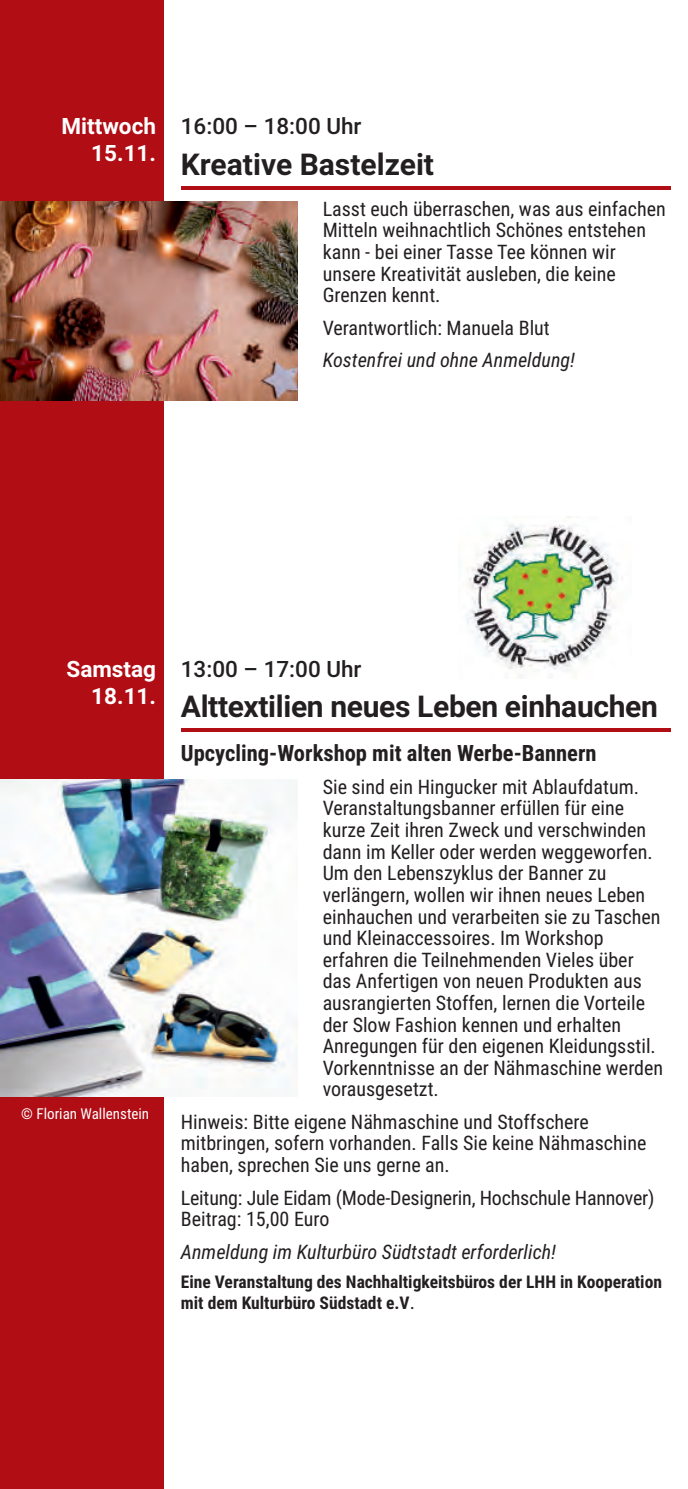
<style>
.page{position:relative;width:688px;height:1489px;background:#fff}
.page>*{position:absolute;margin:0;border:0;box-sizing:border-box;transform-origin:0 0}
.t1{font:700 30px "Roboto";letter-spacing:-.01em;color:#231f20}
.t2{font:700 22.5px "Roboto Condensed";color:#231f20}
.t3{font:500 22.5px "Roboto";color:#231f20}
.t4{font:700 22.5px/27px "Roboto";color:#fff;text-align:right}
.t5{font:20px/21.5px "Roboto Condensed";color:#231f20}
.t6{font:italic 20px "Roboto Condensed";color:#231f20}
.t7{font:700 17.5px/21px "Roboto Condensed";color:#231f20}
.t8{font:15px "Roboto Condensed";color:#fff}
.s1{font-weight:400;font-size:20px}
</style>
<div class="page">
<div style="left:0;top:0;width:163px;height:1488px;background:#b00d15"></div>
<img style="left:0;top:779px;width:298px;height:317px">
<hr style="left:181px;top:728px;width:489px;height:4px;background:#b00d15">
<img style="left:466px;top:516px;width:153px;height:155px">
<img style="left:0;top:201px;width:298px;height:199px">
<hr style="left:181px;top:186px;width:489px;height:4px;background:#b00d15">
<p class="t4" style="left:61px;top:115px;width:96px">Mittwoch<br>15.11.</p>
<p class="t3" style="left:181px;top:117px;width:182px">16:00 – 18:00 Uhr</p>
<h1 class="t1" style="left:181px;top:152px;width:255px">Kreative Bastelzeit</h1>
<p class="t5" style="left:322px;top:200px;width:344px">Lasst euch überraschen, was aus einfachen Mitteln weihnachtlich Schönes entstehen kann - bei einer Tasse Tee können wir unsere Kreativität ausleben, die keine Grenzen kennt.</p>
<p class="t5" style="left:322px;top:319px;width:228px">Verantwortlich: Manuela Blut</p>
<p class="t6" style="left:322px;top:352px;width:254px">Kostenfrei und ohne Anmeldung!</p>
<p class="t4" style="left:66px;top:657px;width:91px">Samstag<br>18.11.</p>
<p class="t8" style="left:21px;top:1107px;width:129px">© Florian Wallenstein</p>
<p class="t3" style="left:181px;top:659px;width:182px">13:00 – 17:00 Uhr</p>
<h1 class="t1" style="left:181px;top:695px;width:478px">Alttextilien neues Leben einhauchen</h1>
<p class="t2" style="left:181px;top:743px;width:417px">Upcycling-Workshop mit alten Werbe-Bannern</p>
<p class="t5" style="left:322px;top:778px;width:342px">Sie sind ein Hingucker mit Ablaufdatum.<br>Veranstaltungsbanner erfüllen für eine kurze Zeit ihren Zweck und verschwinden dann im Keller oder werden weggeworfen.<br>Um den Lebenszyklus der Banner zu verlängern, wollen wir ihnen neues Leben einhauchen und verarbeiten sie zu Taschen und Kleinaccessoires. Im Workshop erfahren die Teilnehmenden Vieles über das Anfertigen von neuen Produkten aus ausrangierten Stoffen, lernen die Vorteile der Slow Fashion kennen und erhalten Anregungen für den eigenen Kleidungsstil.<br>Vorkenntnisse an der Nähmaschine werden vorausgesetzt.</p>
<p class="t5" style="left:181px;top:1113px;width:467px">Hinweis: Bitte eigene Nähmaschine und Stoffschere mitbringen, sofern vorhanden. Falls Sie keine Nähmaschine haben, sprechen Sie uns gerne an.</p>
<p class="t5" style="left:181px;top:1188px;width:475px">Leitung: Jule Eidam (Mode-Designerin, Hochschule Hannover)<br>Beitrag: 15,00 Euro</p>
<p class="t6" style="left:181px;top:1243px;width:376px">Anmeldung im Kulturbüro Südtstadt erforderlich!</p>
<p class="t7" style="left:181px;top:1272px;width:482px">Eine Veranstaltung des Nachhaltigkeitsbüros der LHH in Kooperation mit dem Kulturbüro Südstadt e.V<span class="s1">.</span></p>
</div>
